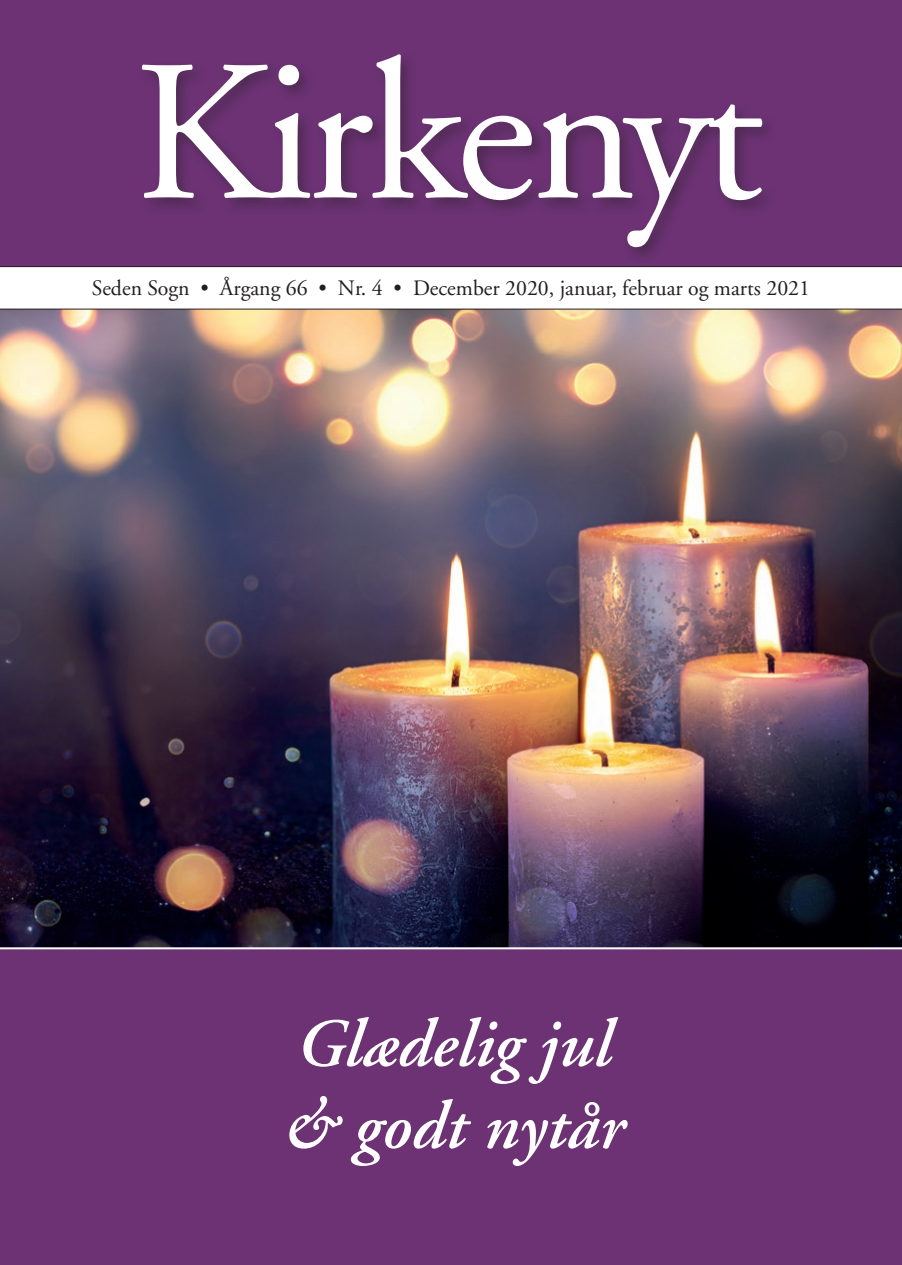
<style>
.page{position:relative;width:902px;height:1265px;background:#fff}
.page>*{position:absolute;margin:0;border:0;box-sizing:border-box;transform-origin:0 0}
.t1{font:200px "Adobe Garamond";letter-spacing:-.04em;color:#fff}
.t2{font:italic 600 68px/82px "Adobe Garamond";color:#fff}
.t3{font:22px "Adobe Garamond";color:#231f20}
</style>
<div class="page">
<div style="left:0;top:947px;width:901px;height:317px;background:#6c3274"></div>
<img style="left:0;top:309px;width:901px;height:638px">
<div style="left:0;top:0;width:901px;height:278px;background:#6c3274"></div>
<div style="left:0;top:266px;width:901px;height:42px;background:#fff"></div>
<div style="left:137px;top:50px;width:641px;height:214px;background:#231f20;opacity:.4"></div>
<hr style="left:0;top:266px;width:901px;height:1px;background:#231f20">
<hr style="left:0;top:308px;width:901px;height:1px;background:#231f20">
<hr style="left:0;top:947px;width:901px;height:2px;background:#fff">
<h1 class="t1" style="left:134px;top:27px;width:631px">Kirkenyt</h1>
<p class="t3" style="left:92px;top:276px;width:719px">Seden Sogn • Årgang 66 • Nr. 4 • December 2020, januar, februar og marts 2021</p>
<h2 class="t2" style="left:280px;top:1004px;width:342px">Glædelig jul &amp; godt nytår</h2>
</div>
